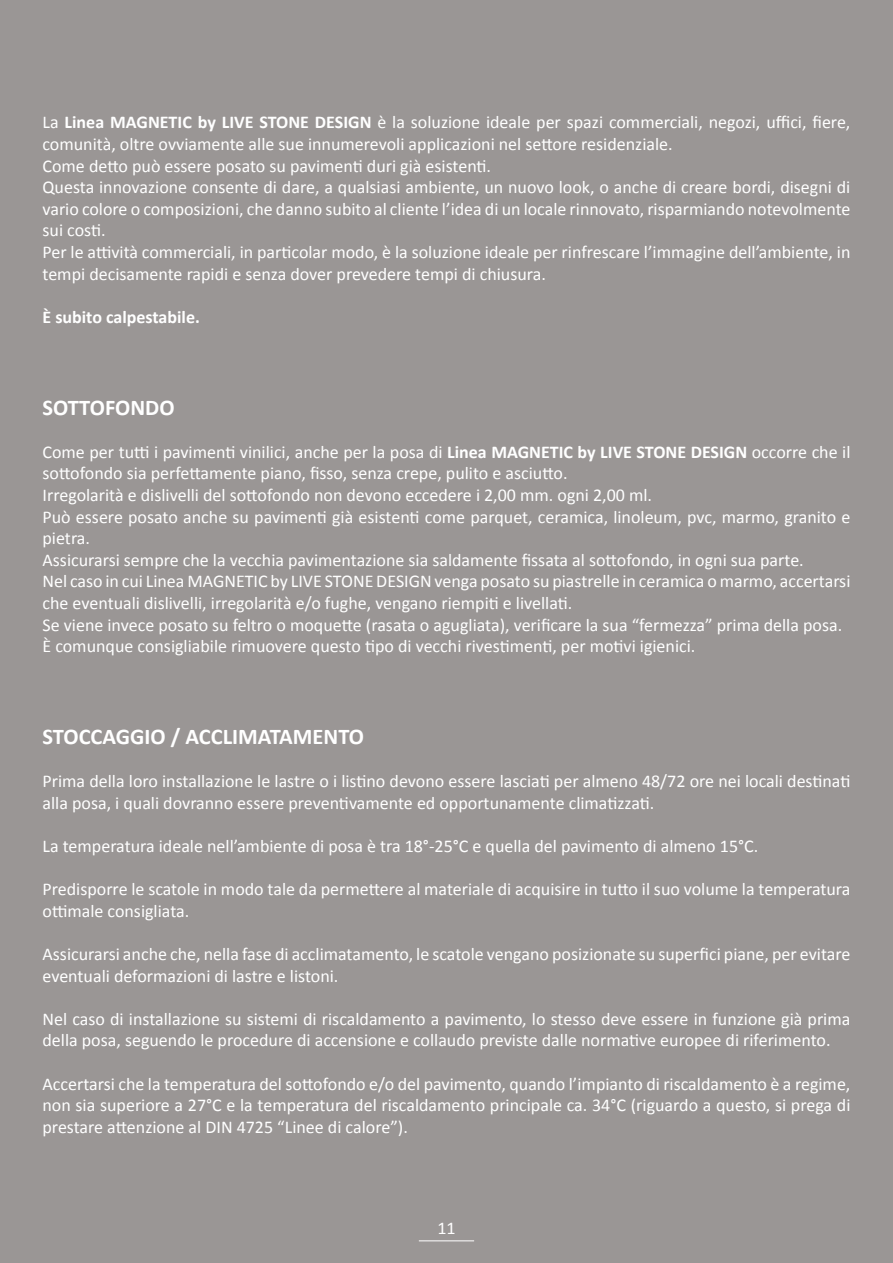
<style>
.page{position:relative;width:893px;height:1263px;background:#9a9695}
.page>*{position:absolute;margin:0;border:0;box-sizing:border-box;transform-origin:0 0}
.t1{font:700 22.5px "Calibri";color:#fff}
.t2{font:18px/21.6px "Calibri";color:#fff}
.t3{font:700 18px "Calibri";color:#fff}
.s1{font-weight:700}
</style>
<div class="page">
<hr style="left:419px;top:1240px;width:55px;height:1px;background:#fff">
<p class="t2" style="left:43px;top:111px;width:809px">La <span class="s1">Linea MAGNETIC by LIVE STONE DESIGN</span> è la soluzione ideale per spazi commerciali, negozi, uffici, fiere, comunità, oltre ovviamente alle sue innumerevoli applicazioni nel settore residenziale.<br>Come detto può essere posato su pavimenti duri già esistenti.<br>Questa innovazione consente di dare, a qualsiasi ambiente, un nuovo look, o anche di creare bordi, disegni di vario colore o composizioni, che danno subito al cliente l’idea di un locale rinnovato, risparmiando notevolmente sui costi.<br>Per le attività commerciali, in particolar modo, è la soluzione ideale per rinfrescare l’immagine dell’ambiente, in tempi decisamente rapidi e senza dover prevedere tempi di chiusura.</p>
<p class="t3" style="left:43px;top:306px;width:159px">È subito calpestabile.</p>
<p class="t1" style="left:43px;top:393px;width:134px">SOTTOFONDO</p>
<p class="t2" style="left:43px;top:440px;width:809px">Come per tutti i pavimenti vinilici, anche per la posa di <span class="s1">Linea MAGNETIC by LIVE STONE DESIGN</span> occorre che il sottofondo sia perfettamente piano, fisso, senza crepe, pulito e asciutto.<br>Irregolarità e dislivelli del sottofondo non devono eccedere i 2,00 mm. ogni 2,00 ml.<br>Può essere posato anche su pavimenti già esistenti come parquet, ceramica, linoleum, pvc, marmo, granito e pietra.<br>Assicurarsi sempre che la vecchia pavimentazione sia saldamente fissata al sottofondo, in ogni sua parte.<br>Nel caso in cui Linea MAGNETIC by LIVE STONE DESIGN venga posato su piastrelle in ceramica o marmo, accertarsi che eventuali dislivelli, irregolarità e/o fughe, vengano riempiti e livellati.<br>Se viene invece posato su feltro o moquette (rasata o agugliata), verificare la sua “fermezza” prima della posa.<br>È comunque consigliabile rimuovere questo tipo di vecchi rivestimenti, per motivi igienici.</p>
<p class="t1" style="left:43px;top:722px;width:323px">STOCCAGGIO / ACCLIMATAMENTO</p>
<p class="t2" style="left:43px;top:769px;width:809px">Prima della loro installazione le lastre o i listino devono essere lasciati per almeno 48/72 ore nei locali destinati alla posa, i quali dovranno essere preventivamente ed opportunamente climatizzati.</p>
<p class="t2" style="left:43px;top:834px;width:717px">La temperatura ideale nell’ambiente di posa è tra 18°-25°C e quella del pavimento di almeno 15°C.</p>
<p class="t2" style="left:43px;top:877px;width:809px">Predisporre le scatole in modo tale da permettere al materiale di acquisire in tutto il suo volume la temperatura ottimale consigliata.</p>
<p class="t2" style="left:43px;top:942px;width:809px">Assicurarsi anche che, nella fase di acclimatamento, le scatole vengano posizionate su superfici piane, per evitare eventuali deformazioni di lastre e listoni.</p>
<p class="t2" style="left:43px;top:1007px;width:809px">Nel caso di installazione su sistemi di riscaldamento a pavimento, lo stesso deve essere in funzione già prima della posa, seguendo le procedure di accensione e collaudo previste dalle normative europee di riferimento.</p>
<p class="t2" style="left:43px;top:1072px;width:809px;text-align:justify">Accertarsi che la temperatura del sottofondo e/o del pavimento, quando l’impianto di riscaldamento è a regime, non sia superiore a 27°C e la temperatura del riscaldamento principale ca. 34°C (riguardo a questo, si prega di prestare attenzione al DIN 4725 “Linee di calore”).</p>
<p class="t2" style="left:437px;top:1217px;width:20px">11</p>
</div>
